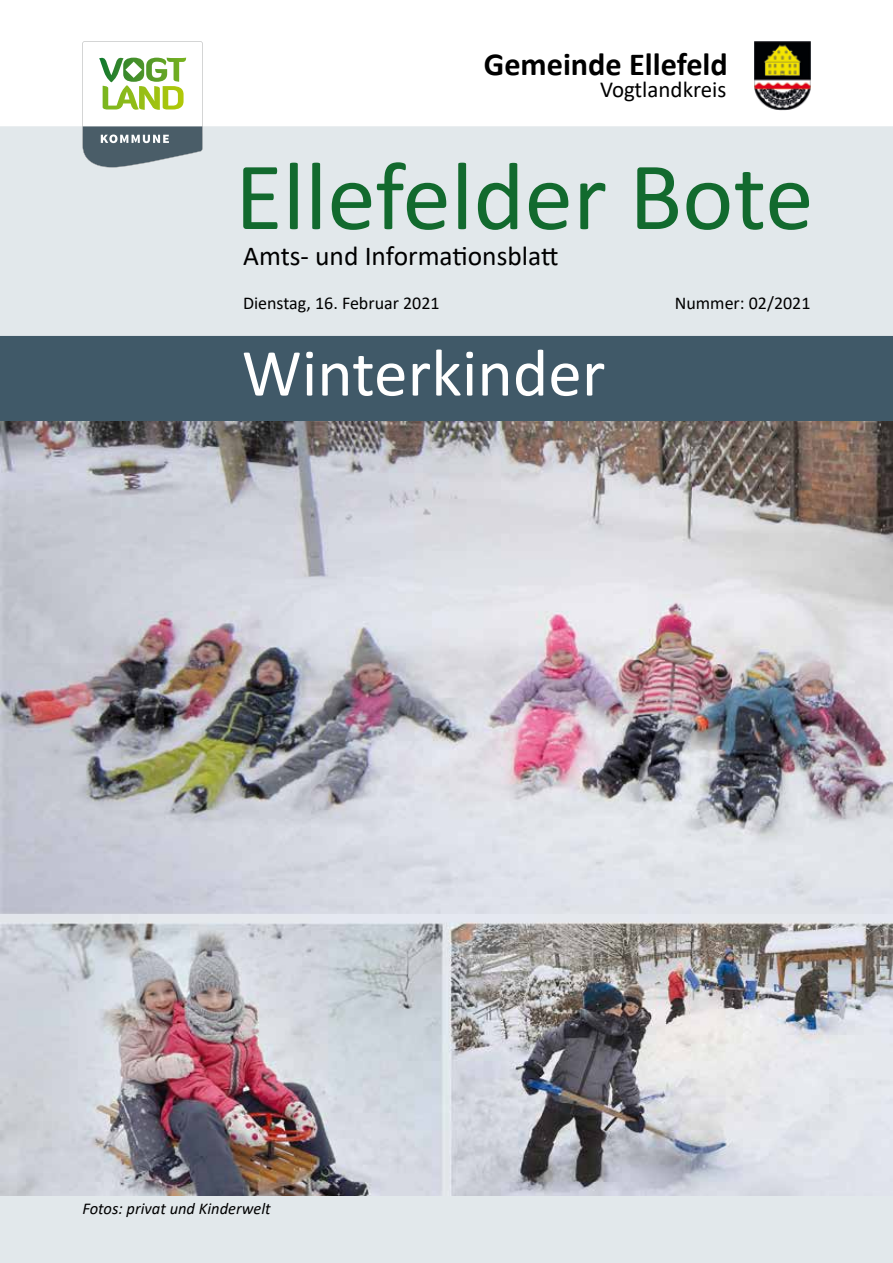
<style>
.page{position:relative;width:893px;height:1263px;background:#fff}
.page>*{position:absolute;margin:0;border:0;box-sizing:border-box;transform-origin:0 0}
.t1{font:97.5px "Calibri";color:#126a2e}
.t2{font:67.5px "Calibri";color:#fff}
.t3{font:700 32.25px "Calibri";color:#000}
.t4{font:27.45px "Calibri";color:#000}
.t5{font:22.95px "Calibri";color:#000}
.t6{font:18px "Calibri";color:#000}
.t7{font:italic 16.5px "Calibri";color:#000}
</style>
<div class="page">
<div style="left:0;top:126px;width:893px;height:1137px;background:#e2e8eb"></div>
<div style="left:0;top:336px;width:893px;height:85px;background:#405968"></div>
<img style="left:755px;top:41px;width:56px;height:70px">
<svg style="left:83px;top:41px;width:120px;height:127px"></svg>
<img style="left:0;top:421px;width:893px;height:774px">
<h3 class="t3" style="left:484px;top:41px;width:245px">Gemeinde Ellefeld</h3>
<p class="t5" style="left:600px;top:73px;width:128px">Vogtlandkreis</p>
<h1 class="t1" style="left:235px;top:129px;width:580px">Ellefelder Bote</h1>
<h3 class="t4" style="left:243px;top:237px;width:317px">Amts- und Informationsblatt</h3>
<p class="t6" style="left:243px;top:291px;width:198px">Dienstag, 16. Februar 2021</p>
<p class="t6" style="left:675px;top:291px;width:137px">Nummer: 02/2021</p>
<h2 class="t2" style="left:242px;top:326px;width:365px">Winterkinder</h2>
<p class="t7" style="left:82px;top:1197px;width:190px">Fotos: privat und Kinderwelt</p>
</div>
